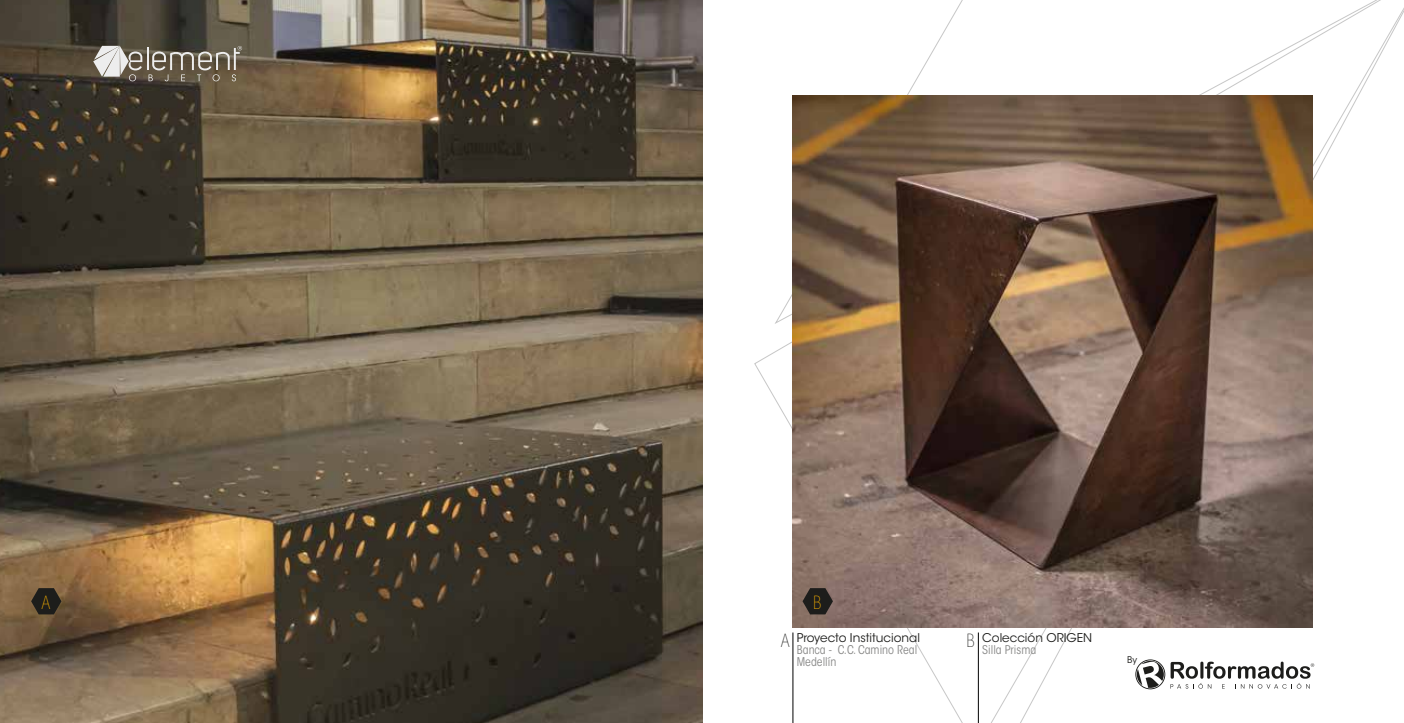
<style>
.page{position:relative;width:1404px;height:723px;background:#fff}
.page>*{position:absolute;margin:0;border:0;box-sizing:border-box;transform-origin:0 0}
.t1{font:200 condensed 18px "ITC Avant Garde Std";color:#f9b100}
.t2{font:condensed 12px/12px "ITC Avant Garde Std";color:#888887}
.t3{font:12px/12px "ITC Avant Garde Std";color:#1d1d1b}
.t4{font:9.3px "ITC Avant Garde Std";color:#1d1d1b}
.s1{font-weight:200;font-size:18px;color:#1d1d1b}
.s2{font-stretch:normal;color:#1d1d1b}
.s3{font-weight:200;font-stretch:condensed;font-size:18px}
.s4{font-stretch:condensed;color:#888887}
</style>
<div class="page">
<svg style="left:754px;top:324px;width:561px;height:399px"></svg>
<svg style="left:775px;top:0;width:628px;height:324px"></svg>
<img style="left:793px;top:96px;width:518px;height:531px">
<hr style="left:792px;top:632px;width:1px;height:91px;background:#000">
<hr style="left:978px;top:632px;width:1px;height:91px;background:#000">
<svg style="left:802px;top:588px;width:30px;height:26px"></svg>
<img style="left:0;top:0;width:702px;height:723px">
<svg style="left:31px;top:588px;width:30px;height:26px"></svg>
<hr style="left:146px;top:48px;width:2px;height:22px;background:#ededed">
<svg style="left:148px;top:46px;width:94px;height:35px;background:#766d5d"></svg>
<svg style="left:93px;top:46px;width:49px;height:35px;background:#a39e97"></svg>
<svg style="left:1135px;top:659px;width:178px;height:30px"></svg>
<h1 class="t1" style="left:42px;top:592px;width:10px">A</h1>
<h1 class="t1" style="left:813px;top:592px;width:10px">B</h1>
<p class="t2" style="left:796px;top:631px;width:125px;text-indent:-16px"><span class="s1">A</span> <span class="s2">Proyecto Institucional<br></span>Banca - C.C. Camino Real<br>Medellín</p>
<p class="t3" style="left:982px;top:631px;width:111px;text-indent:-16px"><span class="s3">B</span> Colección ORIGEN<br><span class="s4">Silla Prisma</span></p>
<p class="t4" style="left:1127px;top:654px;width:12px">By</p>
</div>
